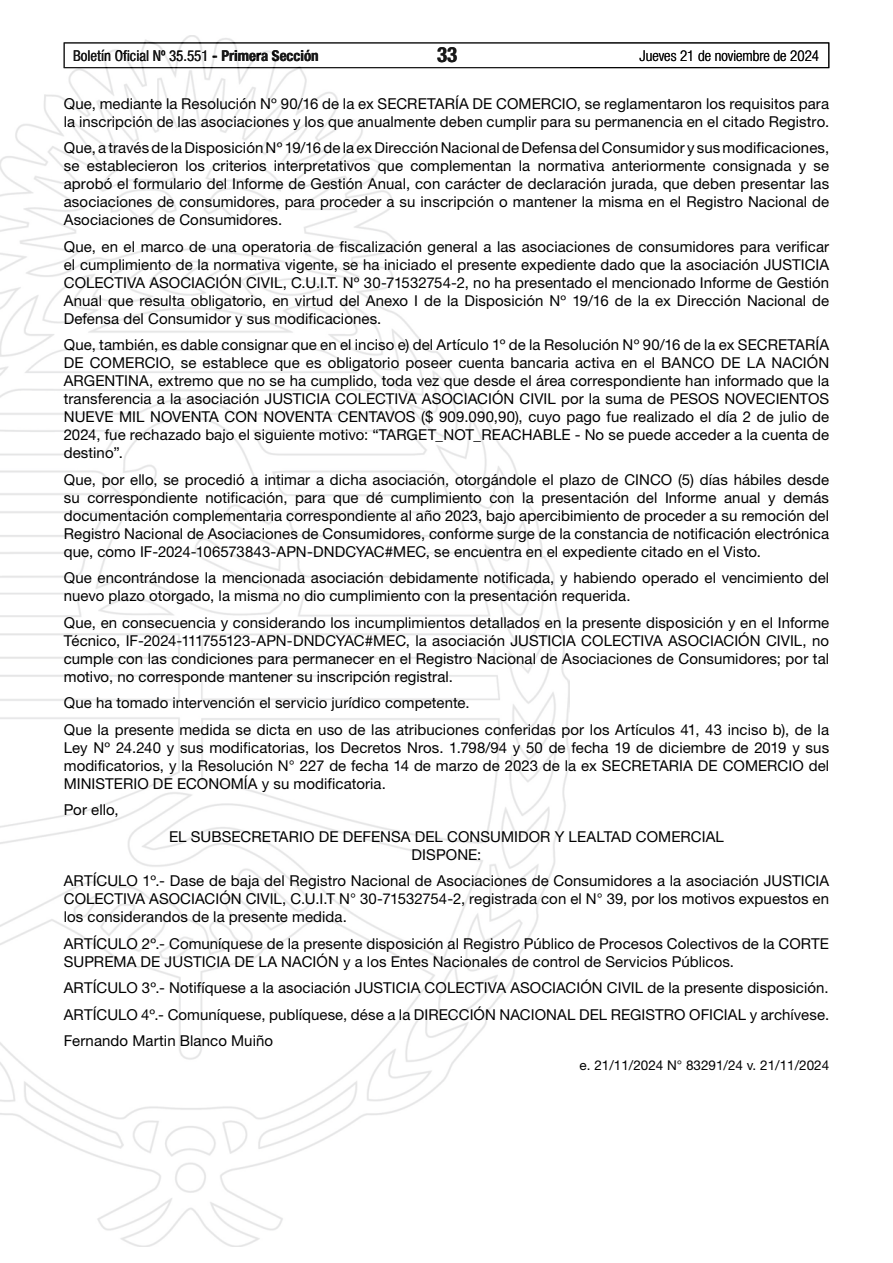
<style>
.page{position:relative;width:893px;height:1263px;background:#fff}
.page>*{position:absolute;margin:0;border:0;box-sizing:border-box;transform-origin:0 0}
.t1{font:700 condensed 21px "Helvetica Neue LT Std";color:#000}
.t2{font:15px/18px "Helvetica Neue LT Std";letter-spacing:.005em;color:#000;text-align:justify}
.t3{font:condensed 15px "Helvetica Neue LT Std";color:#000}
.t4{font:300 condensed 15px "Helvetica Neue LT Std";color:#000}
.t5{font:13.5px "Helvetica Neue LT Std";color:#000}
.s1{font-weight:700}
</style>
<div class="page">
<div style="left:64px;top:43px;width:765px;height:25px;border:1px solid #000"></div>
<img style="left:0;top:35px;width:569px;height:1211px">
<p class="t3" style="left:73px;top:47px;width:247px">Boletín Oficial Nº 35.551 <span class="s1">- Primera Sección</span></p>
<h1 class="t1" style="left:437px;top:42px;width:22px">33</h1>
<p class="t4" style="left:640px;top:47px;width:181px">Jueves 21 de noviembre de 2024</p>
<p class="t2" style="left:64px;top:94px;width:767px">Que, mediante la Resolución Nº 90/16 de la ex SECRETARÍA DE COMERCIO, se reglamentaron los requisitos para la inscripción de las asociaciones y los que anualmente deben cumplir para su permanencia en el citado Registro.</p>
<p class="t2" style="left:64px;top:138px;width:767px">Que, a través de la Disposición Nº 19/16 de la ex Dirección Nacional de Defensa del Consumidor y sus modificaciones, se establecieron los criterios interpretativos que complementan la normativa anteriormente consignada y se aprobó el formulario del Informe de Gestión Anual, con carácter de declaración jurada, que deben presentar las asociaciones de consumidores, para proceder a su inscripción o mantener la misma en el Registro Nacional de Asociaciones de Consumidores.</p>
<p class="t2" style="left:64px;top:237px;width:767px">Que, en el marco de una operatoria de fiscalización general a las asociaciones de consumidores para verificar el cumplimiento de la normativa vigente, se ha iniciado el presente expediente dado que la asociación JUSTICIA COLECTIVA ASOCIACIÓN CIVIL, C.U.I.T. Nº 30-71532754-2, no ha presentado el mencionado Informe de Gestión Anual que resulta obligatorio, en virtud del Anexo I de la Disposición Nº 19/16 de la ex Dirección Nacional de Defensa del Consumidor y sus modificaciones.</p>
<p class="t2" style="left:64px;top:335px;width:767px">Que, también, es dable consignar que en el inciso e) del Artículo 1º de la Resolución Nº 90/16 de la ex SECRETARÍA DE COMERCIO, se establece que es obligatorio poseer cuenta bancaria activa en el BANCO DE LA NACIÓN ARGENTINA, extremo que no se ha cumplido, toda vez que desde el área correspondiente han informado que la transferencia a la asociación JUSTICIA COLECTIVA ASOCIACIÓN CIVIL por la suma de PESOS NOVECIENTOS NUEVE MIL NOVENTA CON NOVENTA CENTAVOS ($ 909.090,90), cuyo pago fue realizado el día 2 de julio de 2024, fue rechazado bajo el siguiente motivo: “TARGET_NOT_REACHABLE - No se puede acceder a la cuenta de destino”.</p>
<p class="t2" style="left:64px;top:470px;width:767px">Que, por ello, se procedió a intimar a dicha asociación, otorgándole el plazo de CINCO (5) días hábiles desde su correspondiente notificación, para que dé cumplimiento con la presentación del Informe anual y demás documentación complementaria correspondiente al año 2023, bajo apercibimiento de proceder a su remoción del Registro Nacional de Asociaciones de Consumidores, conforme surge de la constancia de notificación electrónica que, como IF-2024-106573843-APN-DNDCYAC#MEC, se encuentra en el expediente citado en el Visto.</p>
<p class="t2" style="left:64px;top:568px;width:767px">Que encontrándose la mencionada asociación debidamente notificada, y habiendo operado el vencimiento del nuevo plazo otorgado, la misma no dio cumplimiento con la presentación requerida.</p>
<p class="t2" style="left:64px;top:613px;width:767px">Que, en consecuencia y considerando los incumplimientos detallados en la presente disposición y en el Informe Técnico, IF-2024-111755123-APN-DNDCYAC#MEC, la asociación JUSTICIA COLECTIVA ASOCIACIÓN CIVIL, no cumple con las condiciones para permanecer en el Registro Nacional de Asociaciones de Consumidores; por tal motivo, no corresponde mantener su inscripción registral.</p>
<p class="t2" style="left:64px;top:689px;width:767px;line-height:26.5px">Que ha tomado intervención el servicio jurídico competente.<br>Que la presente medida se dicta en uso de las atribuciones conferidas por los Artículos 41, 43 inciso b), de la</p>
<p class="t2" style="left:64px;top:738px;width:767px">Ley Nº 24.240 y sus modificatorias, los Decretos Nros. 1.798/94 y 50 de fecha 19 de diciembre de 2019 y sus modificatorios, y la Resolución N° 227 de fecha 14 de marzo de 2023 de la ex SECRETARIA DE COMERCIO del MINISTERIO DE ECONOMÍA y su modificatoria.</p>
<p class="t2" style="left:64px;top:801px;width:56px">Por ello,</p>
<p class="t2" style="left:169px;top:827px;width:556px;text-align:center">EL SUBSECRETARIO DE DEFENSA DEL CONSUMIDOR Y LEALTAD COMERCIAL<br>DISPONE:</p>
<p class="t2" style="left:64px;top:872px;width:767px">ARTÍCULO 1º.- Dase de baja del Registro Nacional de Asociaciones de Consumidores a la asociación JUSTICIA COLECTIVA ASOCIACIÓN CIVIL, C.U.I.T N° 30-71532754-2, registrada con el N° 39, por los motivos expuestos en los considerandos de la presente medida.</p>
<p class="t2" style="left:64px;top:934px;width:767px">ARTÍCULO 2º.- Comuníquese de la presente disposición al Registro Público de Procesos Colectivos de la CORTE<br>SUPREMA DE JUSTICIA DE LA NACIÓN y a los Entes Nacionales de control de Servicios Públicos.</p>
<p class="t2" style="left:64px;top:974px;width:767px;line-height:26.5px">ARTÍCULO 3º.- Notifíquese a la asociación JUSTICIA COLECTIVA ASOCIACIÓN CIVIL de la presente disposición.<br>ARTÍCULO 4º.- Comuníquese, publíquese, dése a la DIRECCIÓN NACIONAL DEL REGISTRO OFICIAL y archívese.<br>Fernando Martin Blanco Muiño</p>
<p class="t5" style="left:580px;top:1057px;width:251px">e. 21/11/2024 N° 83291/24 v. 21/11/2024</p>
</div>
